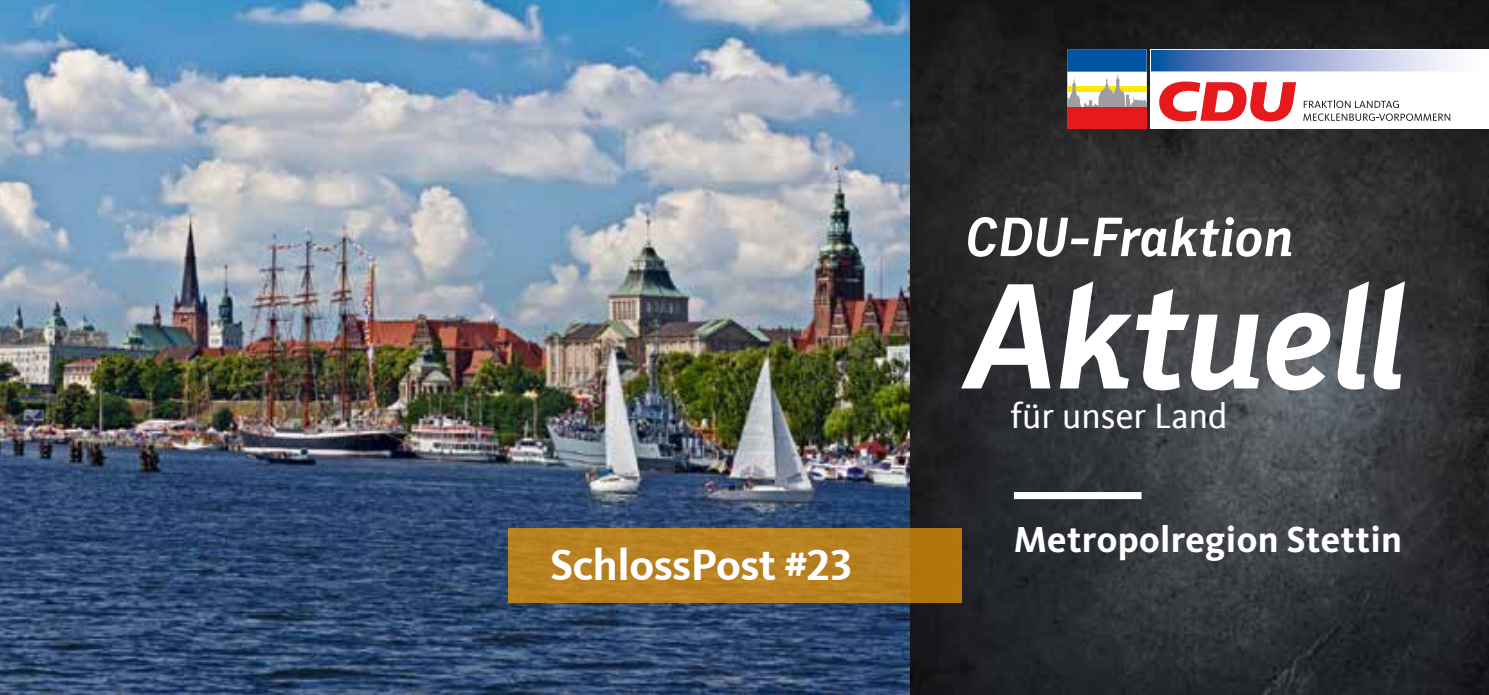
<style>
.page{position:relative;width:1489px;height:695px;background:#fff}
.page>*{position:absolute;margin:0;border:0;box-sizing:border-box;transform-origin:0 0}
.t1{font:italic 700 149.25px "CDU Skopex";letter-spacing:-.03em;color:#fff}
.t2{font:italic 700 55px "CDU Skopex";letter-spacing:-.01em;color:#fff}
.t3{font:700 45px "CDU Kievit Tab";letter-spacing:-.01em;color:#fff}
.t4{font:700 37.5px "CDU Kievit";letter-spacing:.01em;color:#fff}
.t5{font:36px "CDU Kievit Tab";color:#fff}
</style>
<div class="page">
<img style="left:0;top:0;width:910px;height:694px">
<img style="left:910px;top:0;width:578px;height:694px">
<div style="left:1067px;top:50px;width:79px;height:79px;background:#fff"></div>
<div style="left:1150px;top:50px;width:338px;height:79px;background:#fff"></div>
<svg style="left:1159px;top:81px;width:136px;height:40px"></svg>
<svg style="left:1303px;top:101px;width:146px;height:20px"></svg>
<svg style="left:1067px;top:74px;width:79px;height:33px"></svg>
<div style="left:1067px;top:50px;width:79px;height:22px;background:#0053a0"></div>
<svg style="left:1151px;top:50px;width:302px;height:22px;background:#96a9d3"></svg>
<div style="left:1067px;top:107px;width:79px;height:22px;background:#e6191c"></div>
<svg style="left:508px;top:527px;width:453px;height:75px;background:#b57e1f"></svg>
<div style="left:1013px;top:492px;width:128px;height:7px;background:#fff"></div>
<p class="t3" style="left:550px;top:537px;width:305px">SchlossPost #23</p>
<h2 class="t2" style="left:966px;top:216px;width:330px">CDU-Fraktion</h2>
<h1 class="t1" style="left:966px;top:281px;width:445px">Aktuell</h1>
<p class="t5" style="left:1010px;top:394px;width:218px">für unser Land</p>
<p class="t4" style="left:1013px;top:524px;width:389px">Metropolregion Stettin</p>
</div>
